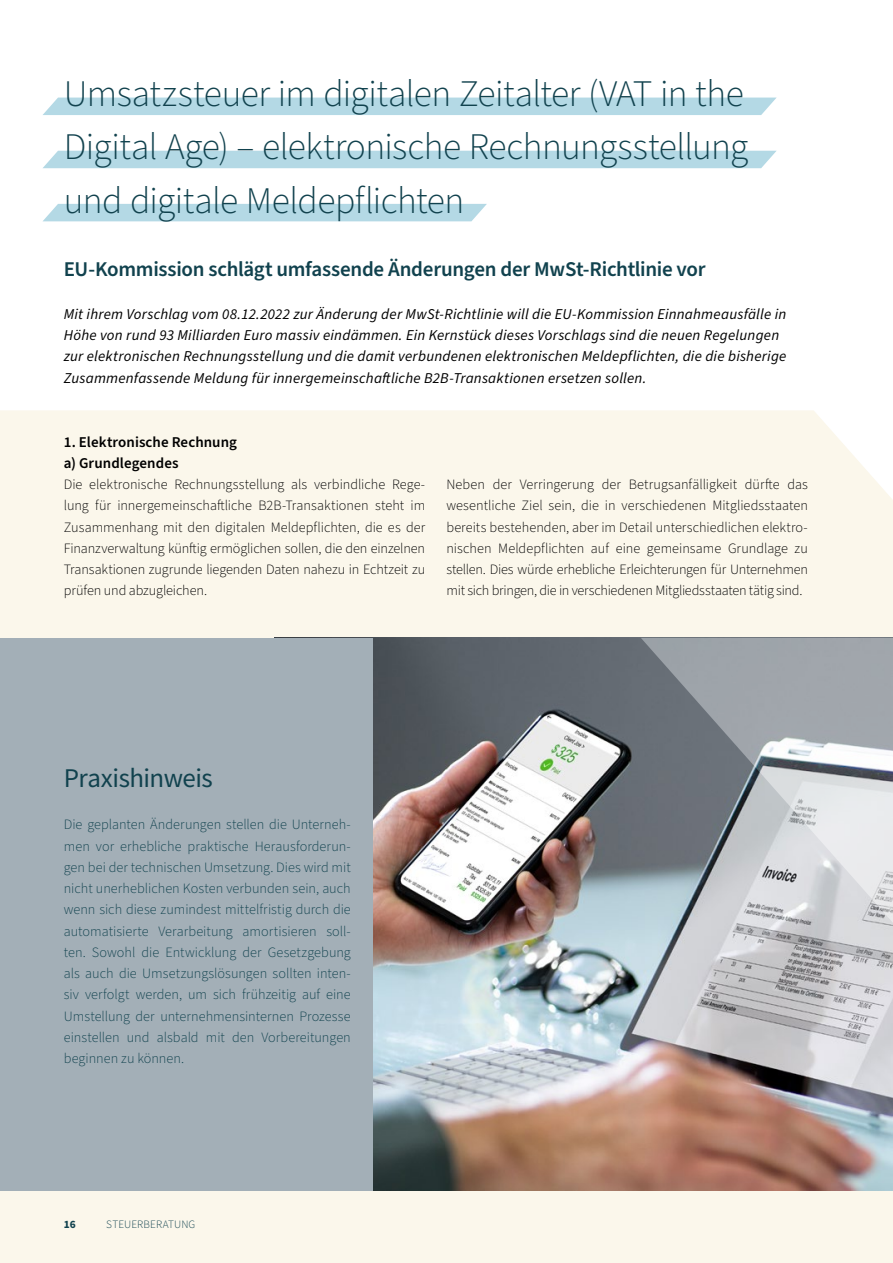
<style>
.page{position:relative;width:893px;height:1263px;background:#fff}
.page>*{position:absolute;margin:0;border:0;box-sizing:border-box;transform-origin:0 0}
.t1{font:300 37.5px/53.1px "Source Sans Pro";letter-spacing:-.015em;color:#11424e;text-align:justify}
.t2{font:27px "Source Sans Pro";letter-spacing:-.02em;color:#11424e}
.t3{font:600 21px "Source Sans Pro";letter-spacing:-.015em;color:#11424e}
.t4{font:italic 15px/21.3px "Source Sans Pro";letter-spacing:.015em;color:#000}
.t5{font:600 15px/21.3px "Source Sans Pro";letter-spacing:.005em;color:#000}
.t6{font:300 14.25px/21.3px "Source Sans Pro";letter-spacing:-.015em;color:#000;text-align:justify}
.t7{font:300 14.25px/21.3px "Source Sans Pro";color:#11424e;text-align:justify}
.t8{font:300 11.25px "Source Sans Pro";letter-spacing:.01em;color:#11424e}
.t9{font:700 11.25px "Source Sans Pro";color:#11424e}
</style>
<div class="page">
<div style="left:0;top:410px;width:893px;height:853px;background:#fbf7eb"></div>
<img style="left:372px;top:638px;width:269px;height:553px">
<svg style="left:641px;top:638px;width:252px;height:625px;background:#b7b2b1"></svg>
<div style="left:0;top:638px;width:372px;height:553px;background:#a3afb7"></div>
<div style="left:43px;top:98px;width:733px;height:17px;background:#b4d9e5"></div>
<div style="left:43px;top:151px;width:733px;height:17px;background:#b4d9e5"></div>
<div style="left:43px;top:204px;width:444px;height:17px;background:#b4d9e5"></div>
<h1 class="t1" style="left:64px;top:68px;width:686px">Umsatzsteuer im digitalen Zeitalter (VAT in the Digital Age) – elektronische Rechnungsstellung und digitale Meldepflichten</h1>
<h3 class="t3" style="left:64px;top:255px;width:643px">EU-Kommission schlägt umfassende Änderungen der MwSt-Richtlinie vor</h3>
<p class="t4" style="left:64px;top:304px;width:724px">Mit ihrem Vorschlag vom 08.12.2022 zur Änderung der MwSt-Richtlinie will die EU-Kommission Einnahmeausfälle in Höhe von rund 93 Milliarden Euro massiv eindämmen. Ein Kernstück dieses Vorschlags sind die neuen Regelungen zur elektronischen Rechnungsstellung und die damit verbundenen elektronischen Meldepflichten, die die bisherige Zusammenfassende Meldung für innergemeinschaftliche B2B-Transaktionen ersetzen sollen.</p>
<p class="t5" style="left:64px;top:431px;width:175px">1. Elektronische Rechnung a) Grundlegendes</p>
<p class="t6" style="left:64px;top:474px;width:363px">Die elektronische Rechnungsstellung als verbindliche Rege&shy;lung für innergemeinschaftliche B2B-Transaktionen steht im Zusammenhang mit den digitalen Meldepflichten, die es der Finanzverwaltung künftig ermöglichen sollen, die den einzelnen Transaktionen zugrunde liegenden Daten nahezu in Echtzeit zu prüfen und abzugleichen.</p>
<p class="t6" style="left:446px;top:474px;width:363px">Neben der Verringerung der Betrugsanfälligkeit dürfte das wesentliche Ziel sein, die in verschiedenen Mitgliedsstaaten bereits bestehenden, aber im Detail unterschiedlichen elektro&shy;nischen Meldepflichten auf eine gemeinsame Grundlage zu stellen. Dies würde erhebliche Erleichterungen für Unternehmen mit sich bringen, die in verschiedenen Mitgliedsstaaten tätig sind.</p>
<h2 class="t2" style="left:64px;top:760px;width:151px">Praxishinweis</h2>
<p class="t7" style="left:64px;top:814px;width:289px">Die geplanten Änderungen stellen die Unterneh&shy;men vor erhebliche praktische Herausforderun&shy;gen bei der technischen Umsetzung. Dies wird mit nicht unerheblichen Kosten verbunden sein, auch wenn sich diese zumindest mittelfristig durch die automatisierte Verarbeitung amortisieren soll&shy;ten. Sowohl die Entwicklung der Gesetzgebung als auch die Umsetzungslösungen sollten inten&shy;siv verfolgt werden, um sich frühzeitig auf eine Umstellung der unternehmensinternen Prozesse einstellen und alsbald mit den Vorbereitungen beginnen zu können.</p>
<p class="t9" style="left:64px;top:1217px;width:14px">16</p>
<p class="t8" style="left:106px;top:1217px;width:91px">STEUERBERATUNG</p>
</div>
